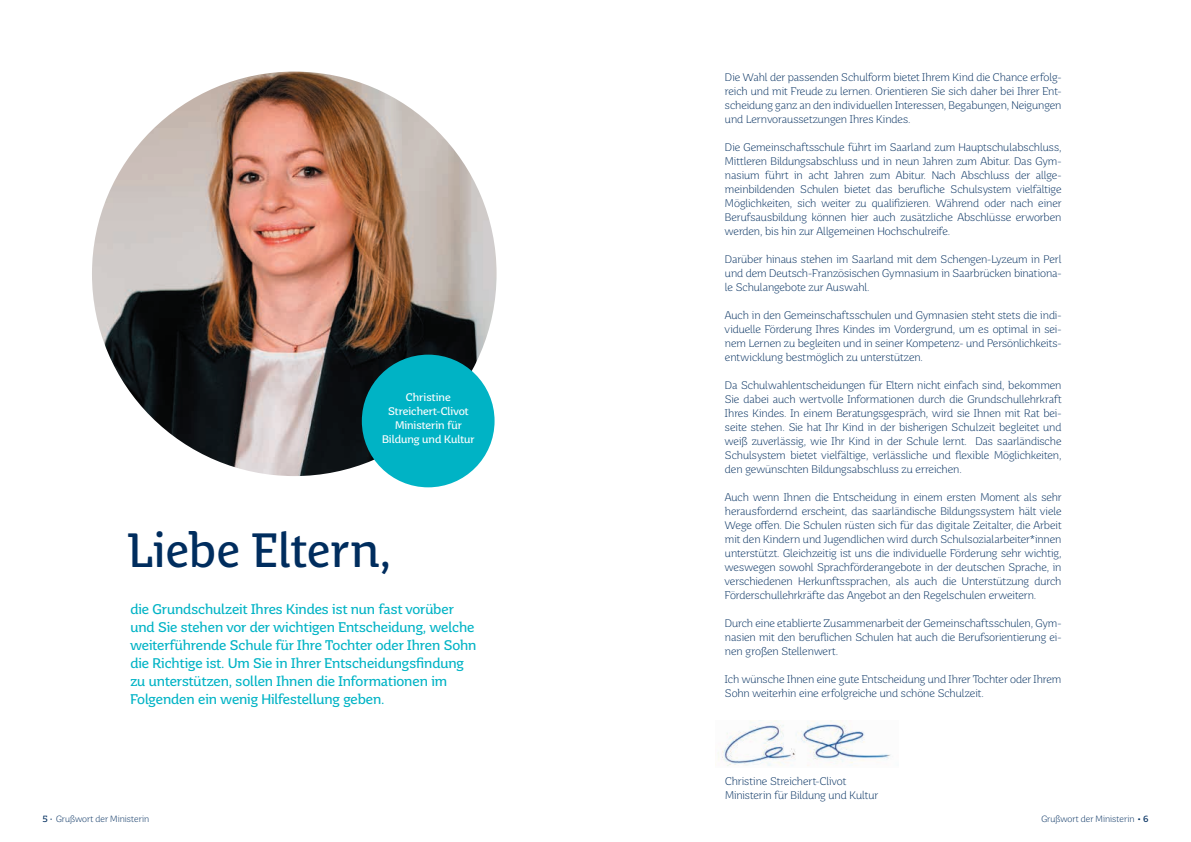
<style>
.page{position:relative;width:1191px;height:842px;background:#fff}
.page>*{position:absolute;margin:0;border:0;box-sizing:border-box;transform-origin:0 0}
.t1{font:48px "Saar Pro Headline";letter-spacing:-.025em;color:#002d5e}
.t2{font:14px/18px "Saar Pro";letter-spacing:-.005em;color:#00b3c5}
.t3{font:300 11px/14px "Saar Pro";letter-spacing:-.005em;color:#002d5e;text-align:justify}
.t4{font:11px/14px "Saar Pro";color:#fff;text-align:center}
.t5{font:300 9px "Saar Pro";color:#002d5e}
.s1{font-weight:400}
</style>
<div class="page">
<img style="left:92px;top:72px;width:404px;height:404px;border-radius:202px">
<div style="left:362px;top:355px;width:132px;height:132px;background:#00b3c5;border-radius:50%"></div>
<img style="left:715px;top:721px;width:176px;height:45px">
<p class="t4" style="left:382px;top:390px;width:94px">Christine<br>Streichert-Clivot<br>Ministerin für<br>Bildung und Kultur</p>
<h1 class="t1" style="left:128px;top:522px;width:264px">Liebe Eltern,</h1>
<p class="t2" style="left:130px;top:600px;width:347px">die Grundschulzeit Ihres Kindes ist nun fast vorüber und Sie stehen vor der wichtigen Entscheidung, welche weiterführende Schule für Ihre Tochter oder Ihren Sohn die Richtige ist. Um Sie in Ihrer Entscheidungsfindung zu unterstützen, sollen Ihnen die Informationen im Folgenden ein wenig Hilfestellung geben.</p>
<p class="t3" style="left:725px;top:70px;width:338px">Die Wahl der passenden Schulform bietet Ihrem Kind die Chance erfolg&shy;reich und mit Freude zu lernen. Orientieren Sie sich daher bei Ihrer Ent&shy;scheidung ganz an den individuellen Interessen, Begabungen, Neigungen und Lernvoraussetzungen Ihres Kindes.</p>
<p class="t3" style="left:725px;top:140px;width:338px">Die Gemeinschaftsschule führt im Saarland zum Hauptschulabschluss, Mittleren Bildungsabschluss und in neun Jahren zum Abitur. Das Gym&shy;nasium führt in acht Jahren zum Abitur. Nach Abschluss der allge&shy;meinbildenden Schulen bietet das berufliche Schulsystem vielfältige Möglichkeiten, sich weiter zu qualifizieren. Während oder nach einer Berufsausbildung können hier auch zusätzliche Abschlüsse erworben werden, bis hin zur Allgemeinen Hochschulreife.</p>
<p class="t3" style="left:725px;top:252px;width:338px">Darüber hinaus stehen im Saarland mit dem Schengen-Lyzeum in Perl und dem Deutsch-Französischen Gymnasium in Saarbrücken binationa&shy;le Schulangebote zur Auswahl.</p>
<p class="t3" style="left:725px;top:308px;width:338px">Auch in den Gemeinschaftsschulen und Gymnasien steht stets die indi&shy;viduelle Förderung Ihres Kindes im Vordergrund, um es optimal in sei&shy;nem Lernen zu begleiten und in seiner Kompetenz- und Persönlichkeits&shy;entwicklung bestmöglich zu unterstützen.</p>
<p class="t3" style="left:725px;top:378px;width:338px">Da Schulwahlentscheidungen für Eltern nicht einfach sind, bekommen Sie dabei auch wertvolle Informationen durch die Grundschullehrkraft Ihres Kindes. In einem Beratungsgespräch, wird sie Ihnen mit Rat bei&shy;seite stehen. Sie hat Ihr Kind in der bisherigen Schulzeit begleitet und weiß zuverlässig, wie Ihr Kind in der Schule lernt. Das saarländische Schulsystem bietet vielfältige, verlässliche und flexible Möglichkeiten, den gewünschten Bildungsabschluss zu erreichen.</p>
<p class="t3" style="left:725px;top:490px;width:338px">Auch wenn Ihnen die Entscheidung in einem ersten Moment als sehr herausfordernd erscheint, das saarländische Bildungssystem hält viele Wege offen. Die Schulen rüsten sich für das digitale Zeitalter, die Arbeit mit den Kindern und Jugendlichen wird durch Schulsozialarbeiter*innen unterstützt. Gleichzeitig ist uns die individuelle Förderung sehr wichtig, weswegen sowohl Sprachförderangebote in der deutschen Sprache, in verschiedenen Herkunftssprachen, als auch die Unterstützung durch Förderschullehrkräfte das Angebot an den Regelschulen erweitern.</p>
<p class="t3" style="left:725px;top:616px;width:338px">Durch eine etablierte Zusammenarbeit der Gemeinschaftsschulen, Gym&shy;nasien mit den beruflichen Schulen hat auch die Berufsorientierung ei&shy;nen großen Stellenwert.</p>
<p class="t3" style="left:725px;top:672px;width:338px">Ich wünsche Ihnen eine gute Entscheidung und Ihrer Tochter oder Ihrem<br>Sohn weiterhin eine erfolgreiche und schöne Schulzeit.</p>
<p class="t3" style="left:725px;top:774px;width:154px">Christine Streichert-Clivot<br>Ministerin für Bildung und Kultur</p>
<p class="t5" style="left:43px;top:814px;width:108px"><span class="s1">5</span>• Grußwort der Ministerin</p>
<p class="t5" style="left:1041px;top:814px;width:109px">Grußwort der Ministerin <span class="s1">• 6</span></p>
</div>
